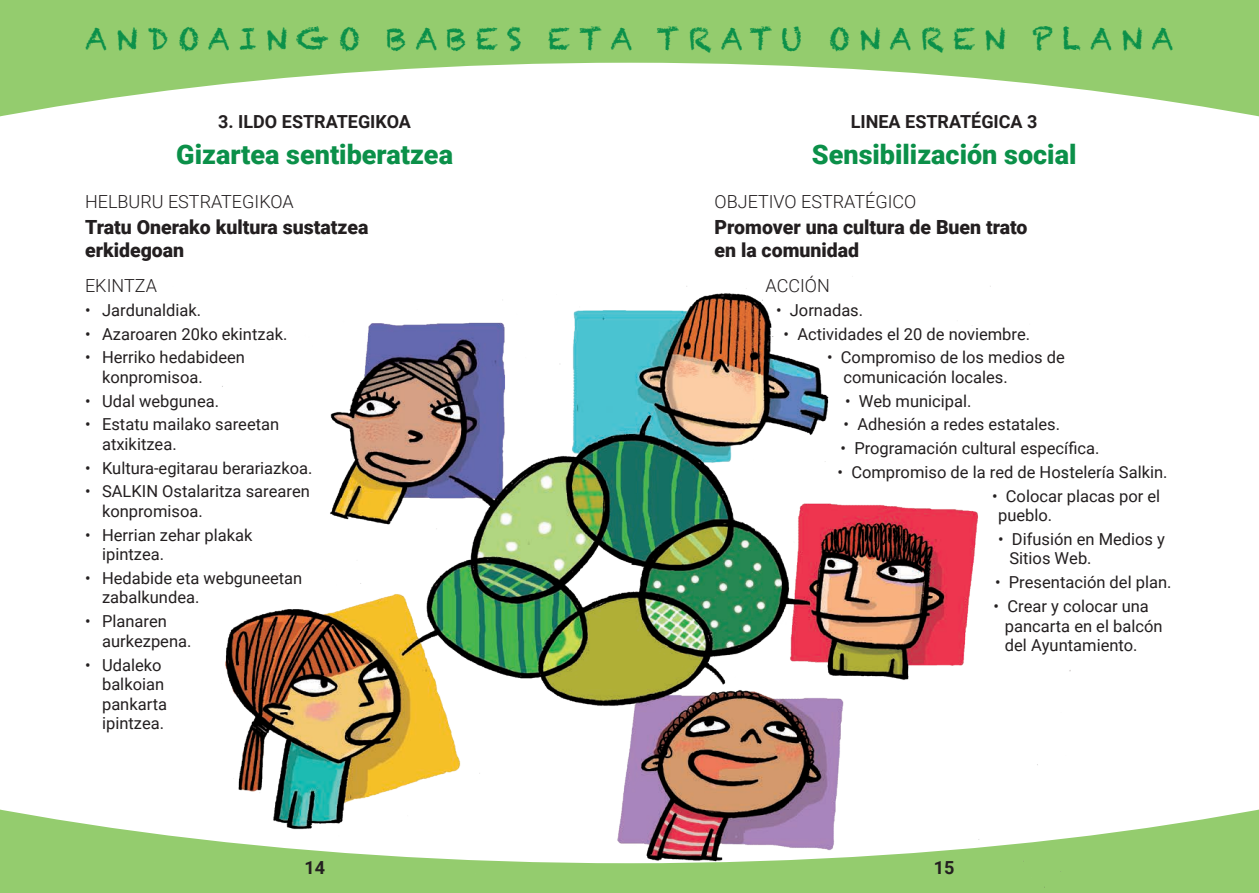
<style>
.page{position:relative;width:1259px;height:893px;background:#94cc6e}
.page>*{position:absolute;margin:0;border:0;box-sizing:border-box;transform-origin:0 0}
.t1{font:30px "Chalkduster";letter-spacing:.3em;color:#0b9049}
.t2{font:900 27px "Roboto";color:#0b9049}
.t3{font:900 19.5px/22.5px "Roboto";color:#231f20}
.t4{font:300 18px "Roboto";color:#231f20}
.t5{font:700 18px "Roboto";color:#231f20}
.t6{font:16.5px/19.5px "Roboto";color:#231f20}
</style>
<div class="page">
<div style="left:0;top:63px;width:1259px;height:775px;background:#fff"></div>
<img style="left:152px;top:274px;width:918px;height:614px">
<h1 class="t1" style="left:85px;top:21px;width:1090px">ANDOAINGO BABES ETA TRATU ONAREN PLANA</h1>
<p class="t5" style="left:218px;top:109px;width:194px">3. ILDO ESTRATEGIKOA</p>
<h2 class="t2" style="left:176px;top:135px;width:278px">Gizartea sentiberatzea</h2>
<p class="t4" style="left:85px;top:189px;width:210px">HELBURU ESTRATEGIKOA</p>
<p class="t3" style="left:85px;top:215px;width:285px">Tratu Onerako kultura sustatzea erkidegoan</p>
<p class="t4" style="left:85px;top:273px;width:74px">EKINTZA</p>
<p class="t6" style="left:85px;top:300px;width:118px">• Jardunaldiak.</p>
<p class="t6" style="left:85px;top:323px;width:204px">• Azaroaren 20ko ekintzak.</p>
<p class="t6" style="left:102px;top:347px;width:144px;text-indent:-17px">• Herriko hedabideen konpromisoa.</p>
<p class="t6" style="left:85px;top:390px;width:135px">• Udal webgunea.</p>
<p class="t6" style="left:102px;top:414px;width:179px;text-indent:-17px">• Estatu mailako sareetan atxikitzea.</p>
<p class="t6" style="left:85px;top:457px;width:229px">• Kultura-egitarau berariazkoa.</p>
<p class="t6" style="left:102px;top:481px;width:209px;text-indent:-17px">• SALKIN Ostalaritza sarearen konpromisoa.</p>
<p class="t6" style="left:102px;top:524px;width:152px;text-indent:-17px">• Herrian zehar plakak ipintzea.</p>
<p class="t6" style="left:102px;top:568px;width:202px;text-indent:-17px">• Hedabide eta webguneetan zabalkundea.</p>
<p class="t6" style="left:102px;top:611px;width:91px;text-indent:-17px">• Planaren aurkezpena.</p>
<p class="t6" style="left:102px;top:654px;width:67px;text-indent:-17px">• Udaleko balkoian pankarta ipintzea.</p>
<p class="t5" style="left:850px;top:109px;width:188px">LINEA ESTRATÉGICA 3</p>
<h2 class="t2" style="left:812px;top:135px;width:266px">Sensibilización social</h2>
<p class="t4" style="left:714px;top:189px;width:203px">OBJETIVO ESTRATÉGICO</p>
<p class="t3" style="left:714px;top:215px;width:314px">Promover una cultura de Buen trato en la comunidad</p>
<p class="t4" style="left:765px;top:273px;width:66px">ACCIÓN</p>
<p class="t6" style="left:776px;top:300px;width:89px">• Jornadas.</p>
<p class="t6" style="left:783px;top:323px;width:248px">• Actividades el 20 de noviembre.</p>
<p class="t6" style="left:843px;top:347px;width:223px;text-indent:-17px">• Compromiso de los medios de comunicación locales.</p>
<p class="t6" style="left:845px;top:390px;width:128px">• Web municipal.</p>
<p class="t6" style="left:843px;top:414px;width:218px">• Adhesión a redes estatales.</p>
<p class="t6" style="left:840px;top:438px;width:260px">• Programación cultural específica.</p>
<p class="t6" style="left:837px;top:462px;width:331px">• Compromiso de la red de Hostelería Salkin.</p>
<p class="t6" style="left:998px;top:485px;width:164px;text-indent:-6px">• Colocar placas por el pueblo.</p>
<p class="t6" style="left:1009px;top:529px;width:157px;text-indent:-11px">• Difusión en Medios y<br>Sitios Web.</p>
<p class="t6" style="left:995px;top:572px;width:178px">• Presentación del plan.</p>
<p class="t6" style="left:1005px;top:596px;width:159px;text-indent:-11px">• Crear y colocar una pancarta en el balcón del Ayuntamiento.</p>
<p class="t5" style="left:304px;top:854px;width:22px">14</p>
<p class="t5" style="left:934px;top:854px;width:22px">15</p>
</div>
